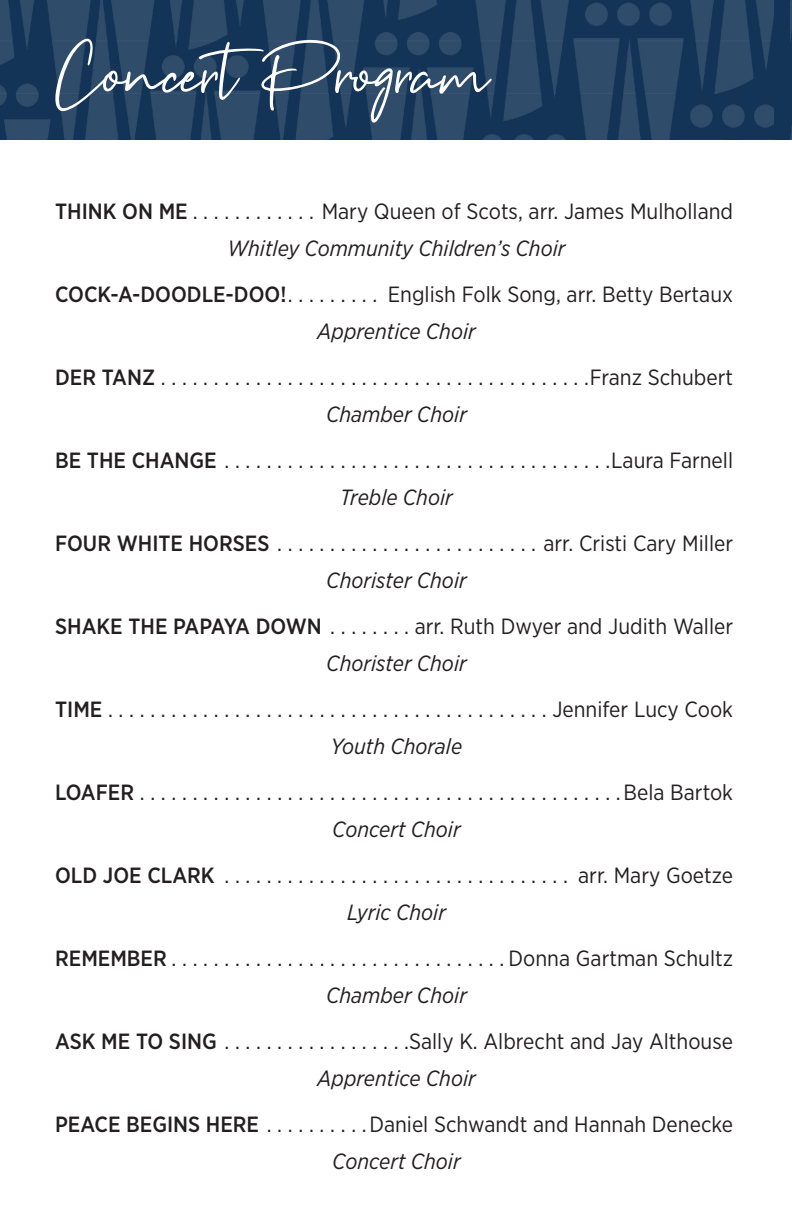
<style>
.page{position:relative;width:792px;height:1224px;background:#fff}
.page>*{position:absolute;margin:0;border:0;box-sizing:border-box;transform-origin:0 0}
.t1{font:94px "Brown Pen";color:#fff}
.t2{font:22px "Gotham Narrow";color:#231f20}
.t3{font:italic 22px "Gotham Narrow";color:#231f20}
.s1{font-weight:500}
</style>
<div class="page">
<div style="left:0;top:0;width:790px;height:139px;background:#143457"></div>
<img style="left:0;top:0;width:774px;height:139px">
<img style="left:790px;top:0;width:2px;height:139px">
<p class="t1" style="left:55px;top:21px;width:436px">ConcertProgram</p>
<p class="t2" style="left:55px;top:198px;width:680px"><span class="s1">THINK ON ME</span> . . . . . . . . . . . . Mary Queen of Scots, arr. James Mulholland</p>
<p class="t3" style="left:228px;top:235px;width:339px">Whitley Community Children’s Choir</p>
<p class="t2" style="left:55px;top:281px;width:680px"><span class="s1">COCK-A-DOODLE-DOO!</span> . . . . . . . . . English Folk Song, arr. Betty Bertaux</p>
<p class="t3" style="left:317px;top:318px;width:160px">Apprentice Choir</p>
<p class="t2" style="left:55px;top:364px;width:680px"><span class="s1">DER TANZ</span> . . . . . . . . . . . . . . . . . . . . . . . . . . . . . . . . . . . . . . . . Franz Schubert</p>
<p class="t3" style="left:326px;top:401px;width:142px">Chamber Choir</p>
<p class="t2" style="left:55px;top:447px;width:679px"><span class="s1">BE THE CHANGE</span> . . . . . . . . . . . . . . . . . . . . . . . . . . . . . . . . . . . . Laura Farnell</p>
<p class="t3" style="left:340px;top:484px;width:114px">Treble Choir</p>
<p class="t2" style="left:55px;top:530px;width:680px"><span class="s1">FOUR WHITE HORSES</span> . . . . . . . . . . . . . . . . . . . . . . . . . arr. Cristi Cary Miller</p>
<p class="t3" style="left:326px;top:567px;width:142px">Chorister Choir</p>
<p class="t2" style="left:55px;top:613px;width:680px"><span class="s1">SHAKE THE PAPAYA DOWN</span> . . . . . . . arr. Ruth Dwyer and Judith Waller</p>
<p class="t3" style="left:326px;top:650px;width:142px">Chorister Choir</p>
<p class="t2" style="left:55px;top:696px;width:680px"><span class="s1">TIME</span> . . . . . . . . . . . . . . . . . . . . . . . . . . . . . . . . . . . . . . . . . . Jennifer Lucy Cook</p>
<p class="t3" style="left:331px;top:733px;width:133px">Youth Chorale</p>
<p class="t2" style="left:55px;top:779px;width:679px"><span class="s1">LOAFER</span> . . . . . . . . . . . . . . . . . . . . . . . . . . . . . . . . . . . . . . . . . . . . . Bela Bartok</p>
<p class="t3" style="left:332px;top:816px;width:130px">Concert Choir</p>
<p class="t2" style="left:55px;top:862px;width:680px"><span class="s1">OLD JOE CLARK</span> . . . . . . . . . . . . . . . . . . . . . . . . . . . . . . . . . arr. Mary Goetze</p>
<p class="t3" style="left:347px;top:899px;width:101px">Lyric Choir</p>
<p class="t2" style="left:55px;top:945px;width:680px"><span class="s1">REMEMBER</span> . . . . . . . . . . . . . . . . . . . . . . . . . . . . . . . Donna Gartman Schultz</p>
<p class="t3" style="left:326px;top:982px;width:142px">Chamber Choir</p>
<p class="t2" style="left:55px;top:1028px;width:680px"><span class="s1">ASK ME TO SING</span> . . . . . . . . . . . . . . . . . Sally K. Albrecht and Jay Althouse</p>
<p class="t3" style="left:317px;top:1065px;width:160px">Apprentice Choir</p>
<p class="t2" style="left:55px;top:1111px;width:680px"><span class="s1">PEACE BEGINS HERE</span> . . . . . . . . . Daniel Schwandt and Hannah Denecke</p>
<p class="t3" style="left:332px;top:1148px;width:130px">Concert Choir</p>
</div>
